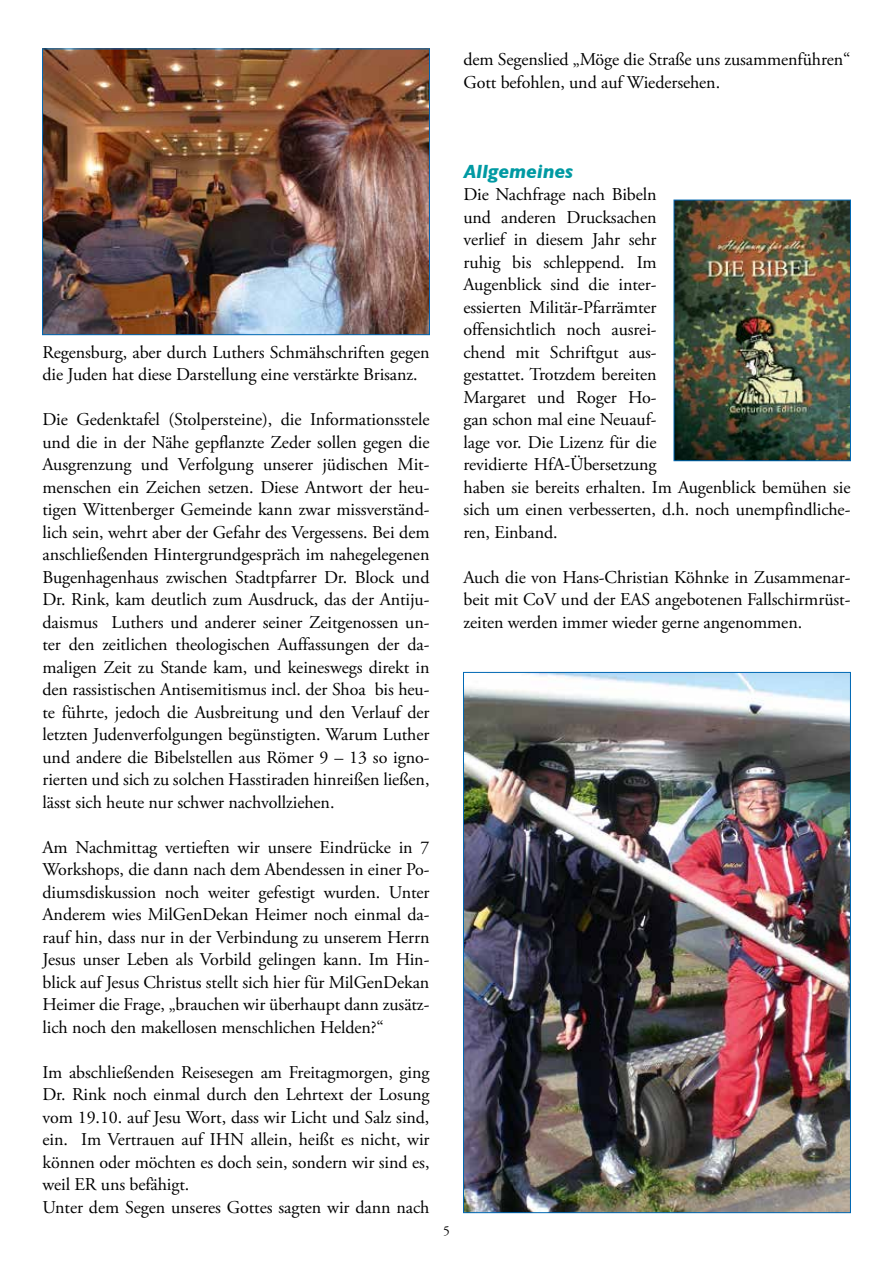
<style>
.page{position:relative;width:893px;height:1263px;background:#fff}
.page>*{position:absolute;margin:0;border:0;box-sizing:border-box;transform-origin:0 0}
.t1{font:italic 700 19.5px "Gill Sans";letter-spacing:-.005em;color:#009aa3}
.t2{font:18px/22.5px "Adobe Garamond Pro";letter-spacing:-.015em;color:#000}
.t3{font:13.5px "Adobe Garamond Pro";color:#000}
</style>
<div class="page">
<img style="left:44px;top:51px;width:384px;height:282px">
<div style="left:42px;top:49px;width:388px;height:286px;border:1px solid #0068b4"></div>
<img style="left:676px;top:202px;width:173px;height:257px">
<div style="left:674px;top:200px;width:177px;height:261px;border:1px solid #0068b4"></div>
<img style="left:465px;top:674px;width:384px;height:537px">
<p class="t2" style="left:463px;top:49px;width:388px">dem Segenslied „Möge die Straße uns zusammenführen“<br>Gott befohlen, und auf Wiedersehen.</p>
<p class="t2" style="left:43px;top:341px;width:388px">Regensburg, aber durch Luthers Schmähschriften gegen die Juden hat diese Darstellung eine verstärkte Brisanz.</p>
<p class="t2" style="left:43px;top:409px;width:389px;text-align:justify">Die Gedenktafel (Stolpersteine), die Informationsstele und die in der Nähe gepflanzte Zeder sollen gegen die Ausgrenzung und Verfolgung unserer jüdischen Mit&shy;menschen ein Zeichen setzen. Diese Antwort der heu&shy;tigen Wittenberger Gemeinde kann zwar missverständ&shy;lich sein, wehrt aber der Gefahr des Vergessens. Bei dem anschließenden Hintergrundgespräch im nahegelegenen Bugenhagenhaus zwischen Stadtpfarrer Dr. Block und Dr. Rink, kam deutlich zum Ausdruck, das der Antiju&shy;daismus Luthers und anderer seiner Zeitgenossen un&shy;ter den zeitlichen theologischen Auffassungen der da&shy;maligen Zeit zu Stande kam, und keineswegs direkt in den rassistischen Antisemitismus incl. der Shoa bis heu&shy;te führte, jedoch die Ausbreitung und den Verlauf der letzten Judenverfolgungen begünstigten. Warum Luther und andere die Bibelstellen aus Römer 9 – 13 so igno&shy;rierten und sich zu solchen Hasstiraden hinreißen ließen, lässt sich heute nur schwer nachvollziehen.</p>
<p class="t2" style="left:43px;top:836px;width:388px;text-align:justify">Am Nachmittag vertieften wir unsere Eindrücke in 7<br>Workshops, die dann nach dem Abendessen in einer Po&shy;diumsdiskussion noch weiter gefestigt wurden. Unter Anderem wies MilGenDekan Heimer noch einmal da&shy;rauf hin, dass nur in der Verbindung zu unserem Herrn Jesus unser Leben als Vorbild gelingen kann. Im Hin&shy;blick auf Jesus Christus stellt sich hier für MilGenDekan Heimer die Frage, „brauchen wir überhaupt dann zusätz&shy;lich noch den makellosen menschlichen Helden?“</p>
<p class="t2" style="left:43px;top:1061px;width:389px">Im abschließenden Reisesegen am Freitagmorgen, ging Dr. Rink noch einmal durch den Lehrtext der Losung vom 19.10. auf Jesu Wort, dass wir Licht und Salz sind, ein. Im Vertrauen auf IHN allein, heißt es nicht, wir können oder möchten es doch sein, sondern wir sind es, weil ER uns befähigt.<br>Unter dem Segen unseres Gottes sagten wir dann nach</p>
<p class="t1" style="left:463px;top:160px;width:111px">Allgemeines</p>
<p class="t2" style="left:463px;top:184px;width:388px">Die Nachfrage nach Bibeln<br>und anderen Drucksachen<br>verlief in diesem Jahr sehr<br>ruhig bis schleppend. Im<br>Augenblick sind die inter-<br>essierten Militär-Pfarrämter<br>offensichtlich noch ausrei-<br>chend mit Schriftgut aus-<br>gestattet. Trotzdem bereiten<br>Margaret und Roger Ho-<br>gan schon mal eine Neuauf-<br>lage vor. Die Lizenz für die<br>revidierte HfA-Übersetzung<br>haben sie bereits erhalten. Im Augenblick bemühen sie sich um einen verbesserten, d.h. noch unempfindliche&shy;ren, Einband.</p>
<p class="t2" style="left:463px;top:566px;width:388px;text-align:justify">Auch die von Hans-Christian Köhnke in Zusammenar&shy;beit mit CoV und der EAS angebotenen Fallschirmrüst&shy;zeiten werden immer wieder gerne angenommen.</p>
<p class="t3" style="left:443px;top:1223px;width:8px">5</p>
</div>
